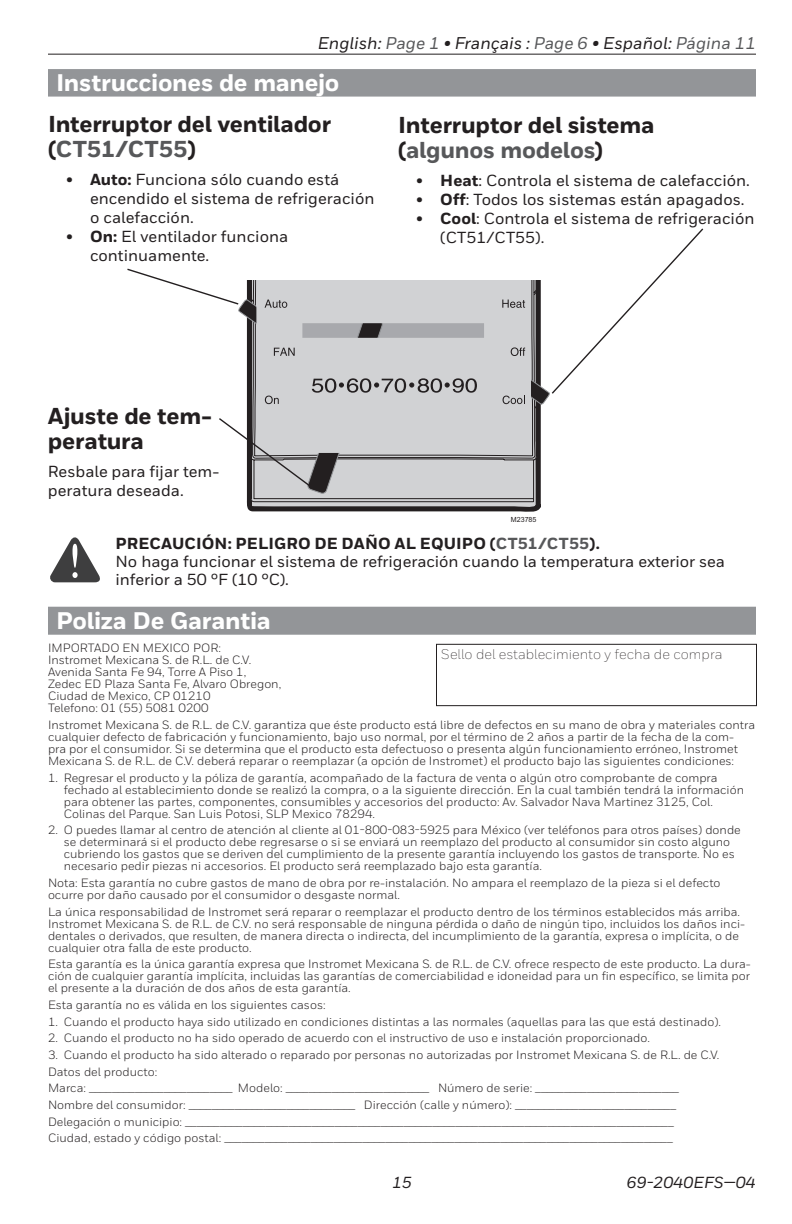
<style>
.page{position:relative;width:792px;height:1224px;background:#fff}
.page>*{position:absolute;margin:0;border:0;box-sizing:border-box;transform-origin:0 0}
.t1{font:800 24px "Honeywell Sans";letter-spacing:-.015em;color:#fff}
.t2{font:800 23px/25px "Honeywell Sans";letter-spacing:-.01em;color:#231f20}
.t3{font:italic 500 17px "Honeywell Sans";color:#231f20}
.t4{font:500 16px/19px "Honeywell Sans";color:#231f20}
.t5{font:italic 500 16px "Honeywell Sans";color:#231f20}
.t6{font:300 14px "Honeywell Sans";color:#231f20}
.t7{font:12px/12px "Honeywell Sans";color:#231f20}
.t8{font:7px "Arial";color:#231f20}
.s1{color:#57585a}
.s2{font-weight:800}
.s3{font-weight:800;color:#57585a}
</style>
<div class="page">
<hr style="left:48px;top:54px;width:708px;height:1px;background:#231f20">
<div style="left:48px;top:69px;width:708px;height:28px;background:#939598"></div>
<div style="left:48px;top:607px;width:708px;height:28px;background:#939598"></div>
<svg style="left:50px;top:537px;width:50px;height:45px"></svg>
<svg style="left:246px;top:405px;width:295px;height:107px;background:#423f40"></svg>
<svg style="left:249px;top:405px;width:289px;height:101px;background:#b5b5b7"></svg>
<svg style="left:531px;top:454px;width:6px;height:7px"></svg>
<div style="left:477px;top:281px;width:54px;height:172px;background:#d1d2d4"></div>
<svg style="left:494px;top:228px;width:210px;height:177px"></svg>
<svg style="left:127px;top:268px;width:350px;height:234px"></svg>
<div style="left:436px;top:644px;width:321px;height:62px;border:1px solid #231f20"></div>
<h3 class="t3" style="left:318px;top:33px;width:440px">English: <span class="s1">Page 1</span> • Français : <span class="s1">Page 6</span> • Español: <span class="s1">Página 11</span></h3>
<h1 class="t1" style="left:56px;top:68px;width:285px">Instrucciones de manejo</h1>
<h2 class="t2" style="left:48px;top:112px;width:285px">Interruptor del ventilador (<span class="s1">CT51/CT55</span>)</h2>
<h3 class="t4" style="left:90px;top:170px;width:286px;text-indent:-24px">• <span class="s2">Auto:</span> Funciona sólo cuando está encendido el sistema de refrigeración o calefacción.</h3>
<h3 class="t4" style="left:90px;top:227px;width:200px;text-indent:-24px">• <span class="s2">On:</span> El ventilador funciona continuamente.</h3>
<h2 class="t2" style="left:398px;top:114px;width:258px">Interruptor del sistema (<span class="s1">algunos modelos</span>)</h2>
<h3 class="t4" style="left:416px;top:171px;width:335px">• <span class="s2">Heat</span>: Controla el sistema de calefacción.</h3>
<h3 class="t4" style="left:416px;top:190px;width:330px">• <span class="s2">Off</span>: Todos los sistemas están apagados.</h3>
<h3 class="t4" style="left:440px;top:209px;width:316px;text-indent:-24px">• <span class="s2">Cool</span>: Controla el sistema de refrigeración (CT51/CT55).</h3>
<h2 class="t2" style="left:48px;top:404px;width:166px">Ajuste de tem&shy;peratura</h2>
<h3 class="t4" style="left:48px;top:462px;width:173px">Resbale para fijar tem&shy;peratura deseada.</h3>
<p class="t8" style="left:511px;top:515px;width:27px">M23785</p>
<h3 class="t4" style="left:116px;top:534px;width:611px;line-height:18px"><span class="s2">PRECAUCIÓN: PELIGRO DE DAÑO AL EQUIPO (</span><span class="s3">CT51/CT55</span><span class="s2">).<br></span>No haga funcionar el sistema de refrigeración cuando la temperatura exterior sea inferior a 50 °F (10 °C).</h3>
<h1 class="t1" style="left:56px;top:606px;width:216px">Poliza De Garantia</h1>
<p class="t7" style="left:48px;top:642px;width:235px">IMPORTADO EN MEXICO POR:<br>Instromet Mexicana S. de R.L. de C.V.<br>Avenida Santa Fe 94, Torre A Piso 1,<br>Zedec ED Plaza Santa Fe, Alvaro Obregon,<br>Ciudad de Mexico, CP 01210<br>Telefono: 01 (55) 5081 0200</p>
<p class="t7" style="left:48px;top:719px;width:709px">Instromet Mexicana S. de R.L. de C.V. garantiza que éste producto está libre de defectos en su mano de obra y materiales contra cualquier defecto de fabricación y funcionamiento, bajo uso normal, por el término de 2 años a partir de la fecha de la com&shy;pra por el consumidor. Si se determina que el producto esta defectuoso o presenta algún funcionamiento erróneo, Instromet Mexicana S. de R.L. de C.V. deberá reparar o reemplazar (a opción de Instromet) el producto bajo las siguientes condiciones:</p>
<p class="t7" style="left:64px;top:771px;width:682px;text-indent:-16px">1. Regresar el producto y la póliza de garantía, acompañado de la factura de venta o algún otro comprobante de compra fechado al establecimiento donde se realizó la compra, o a la siguiente dirección. En la cual también tendrá la información para obtener las partes, componentes, consumibles y accesorios del producto: Av. Salvador Nava Martinez 3125, Col.<br>Colinas del Parque. San Luis Potosi, SLP Mexico 78294.</p>
<p class="t7" style="left:64px;top:824px;width:678px;text-indent:-16px">2. O puedes llamar al centro de atención al cliente al 01-800-083-5925 para México (ver teléfonos para otros países) donde se determinará si el producto debe regresarse o si se enviará un reemplazo del producto al consumidor sin costo alguno cubriendo los gastos que se deriven del cumplimiento de la presente garantía incluyendo los gastos de transporte. No es necesario pedir piezas ni accesorios. El producto será reemplazado bajo esta garantía.</p>
<p class="t7" style="left:48px;top:877px;width:674px">Nota: Esta garantía no cubre gastos de mano de obra por re-instalación. No ampara el reemplazo de la pieza si el defecto ocurre por daño causado por el consumidor o desgaste normal.</p>
<p class="t7" style="left:48px;top:905px;width:699px">La única responsabilidad de Instromet será reparar o reemplazar el producto dentro de los términos establecidos más arriba.<br>Instromet Mexicana S. de R.L. de C.V. no será responsable de ninguna pérdida o daño de ningún tipo, incluidos los daños inci&shy;dentales o derivados, que resulten, de manera directa o indirecta, del incumplimiento de la garantía, expresa o implícita, o de cualquier otra falla de este producto.</p>
<p class="t7" style="left:48px;top:958px;width:704px;text-align:justify">Esta garantía es la única garantía expresa que Instromet Mexicana S. de R.L. de C.V. ofrece respecto de este producto. La dura&shy;ción de cualquier garantía implícita, incluidas las garantías de comerciabilidad e idoneidad para un fin específico, se limita por el presente a la duración de dos años de esta garantía.</p>
<p class="t7" style="left:48px;top:999px;width:279px">Esta garantía no es válida en los siguientes casos:</p>
<p class="t7" style="left:48px;top:1016px;width:675px">1. Cuando el producto haya sido utilizado en condiciones distintas a las normales (aquellas para las que está destinado).</p>
<p class="t7" style="left:48px;top:1032px;width:604px">2. Cuando el producto no ha sido operado de acuerdo con el instructivo de uso e instalación proporcionado.</p>
<p class="t7" style="left:48px;top:1047px;width:673px;line-height:16.6px">3. Cuando el producto ha sido alterado o reparado por personas no autorizadas por Instromet Mexicana S. de R.L. de C.V.<br>Datos del producto:<br>Marca: _________________________ Modelo: _________________________ Número de serie: _________________________ Nombre del consumidor: _____________________________ Dirección (calle y número): ____________________________ Delegación o municipio: _____________________________________________________________________________________<br>Ciudad, estado y código postal: ______________________________________________________________________________</p>
<p class="t6" style="left:441px;top:645px;width:283px">Sello del establecimiento y fecha de compra</p>
<h3 class="t5" style="left:392px;top:1173px;width:21px">15</h3>
<h3 class="t5" style="left:627px;top:1173px;width:131px">69-2040EFS—04</h3>
</div>
